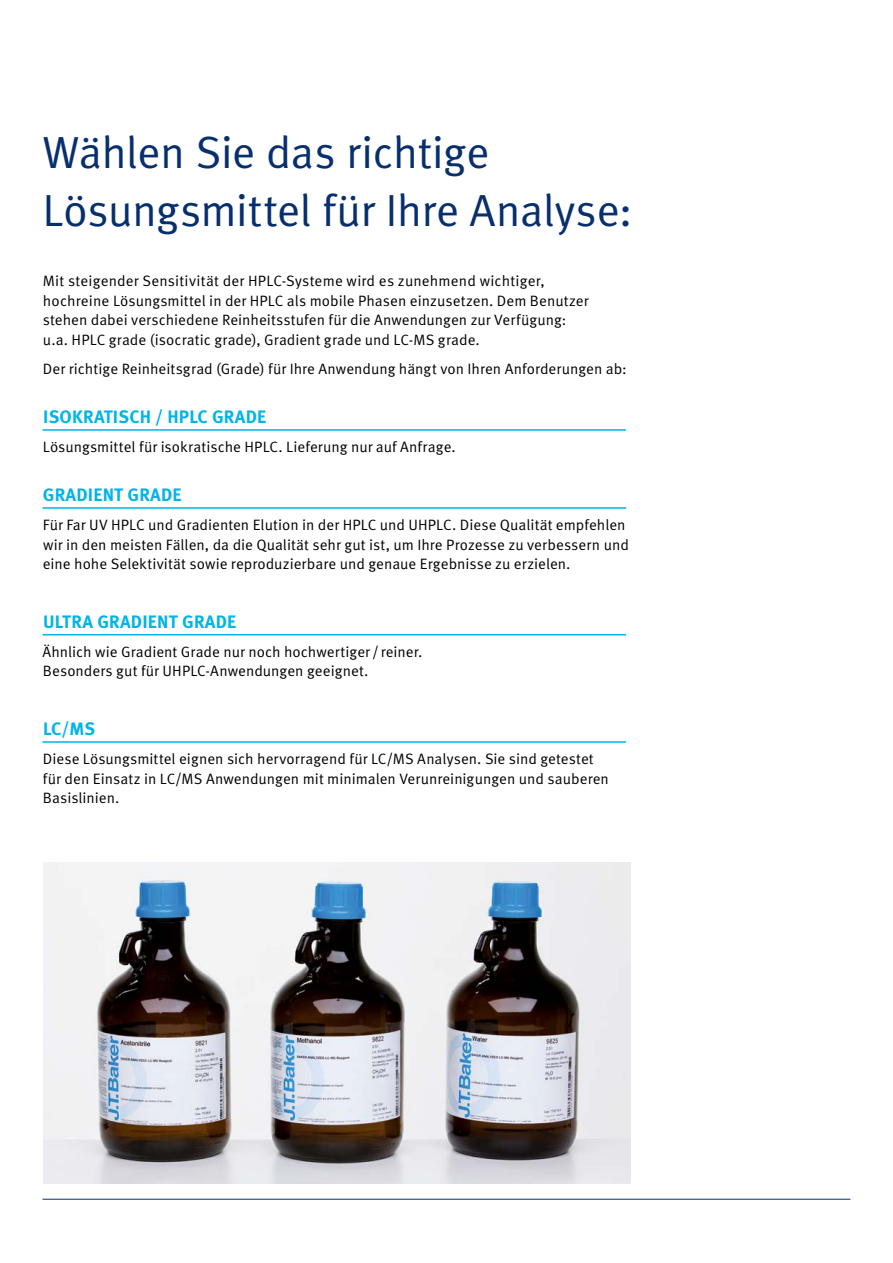
<style>
.page{position:relative;width:893px;height:1263px;background:#fff}
.page>*{position:absolute;margin:0;border:0;box-sizing:border-box;transform-origin:0 0}
.t1{font:45px/58.5px "Meta OT Norm";letter-spacing:-.02em;color:#082f6d}
.t2{font:700 18px "Meta OT";letter-spacing:.01em;color:#00b5e5}
.t3{font:15px/19.5px "Meta OT Norm";letter-spacing:.005em;color:#000}
</style>
<div class="page">
<hr style="left:43px;top:429px;width:583px;height:2px;background:#00b5e5">
<hr style="left:43px;top:507px;width:583px;height:2px;background:#00b5e5">
<hr style="left:43px;top:634px;width:583px;height:1px;background:#00b5e5">
<hr style="left:43px;top:741px;width:583px;height:2px;background:#00b5e5">
<hr style="left:43px;top:1199px;width:807px;height:1px;background:#082f6d">
<img style="left:43px;top:862px;width:587px;height:321px">
<h1 class="t1" style="left:43px;top:124px;width:592px">Wählen Sie das richtige<br>Lösungsmittel für Ihre Analyse:</h1>
<p class="t3" style="left:43px;top:272px;width:547px">Mit steigender Sensitivität der HPLC-Systeme wird es zunehmend wichtiger, hochreine Lösungsmittel in der HPLC als mobile Phasen einzusetzen. Dem Benutzer stehen dabei verschiedene Reinheitsstufen für die Anwendungen zur Verfügung: u.a. HPLC grade (isocratic grade), Gradient grade und LC-MS grade.</p>
<p class="t3" style="left:43px;top:359px;width:585px">Der richtige Reinheitsgrad (Grade) für Ihre Anwendung hängt von Ihren Anforderungen ab:</p>
<p class="t2" style="left:43px;top:406px;width:225px">ISOKRATISCH / HPLC GRADE</p>
<p class="t3" style="left:43px;top:437px;width:414px">Lösungsmittel für isokratische HPLC. Lieferung nur auf Anfrage.</p>
<p class="t2" style="left:43px;top:484px;width:140px">GRADIENT GRADE</p>
<p class="t3" style="left:43px;top:515px;width:588px">Für Far UV HPLC und Gradienten Elution in der HPLC und UHPLC. Diese Qualität empfehlen wir in den meisten Fällen, da die Qualität sehr gut ist, um Ihre Prozesse zu verbessern und eine hohe Selektivität sowie reproduzierbare und genaue Ergebnisse zu erzielen.</p>
<p class="t2" style="left:43px;top:611px;width:195px">ULTRA GRADIENT GRADE</p>
<p class="t3" style="left:42px;top:642px;width:381px">Ähnlich wie Gradient Grade nur noch hochwertiger / reiner.<br>Besonders gut für UHPLC-Anwendungen geeignet.</p>
<p class="t2" style="left:43px;top:718px;width:54px">LC/MS</p>
<p class="t3" style="left:43px;top:749px;width:567px">Diese Lösungsmittel eignen sich hervorragend für LC/MS Analysen. Sie sind getestet für den Einsatz in LC/MS Anwendungen mit minimalen Verunreinigungen und sauberen<br>Basislinien.</p>
</div>
